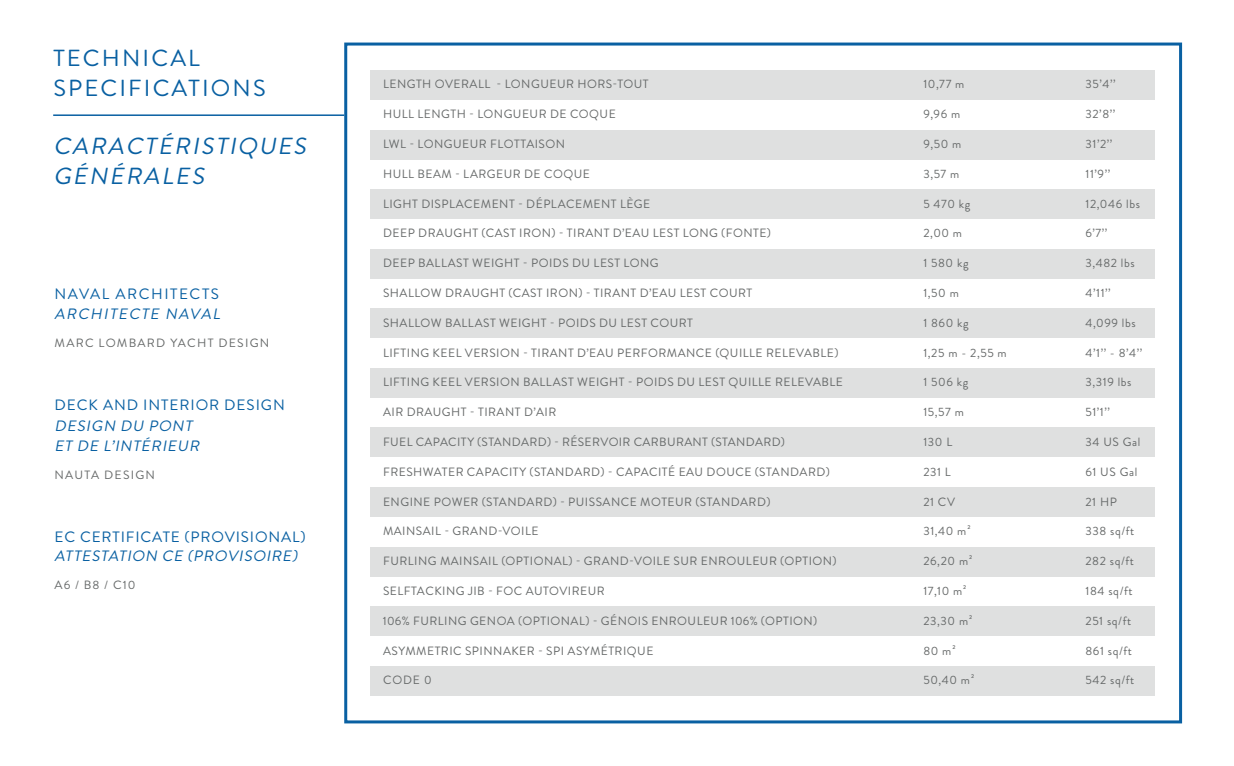
<style>
.page{position:relative;width:1234px;height:766px;background:#fff}
.page>*{position:absolute;margin:0;border:0;box-sizing:border-box;transform-origin:0 0}
.t1{font:italic 23.25px/30px "Brandon Grotesque";color:#0960a2}
.t2{font:23.25px/30px "Brandon Grotesque";letter-spacing:.09em;color:#0960a2}
.t3{font:italic 15px/20.2px "Brandon Grotesque";color:#0960a2}
.t4{font:15px "Brandon Grotesque";letter-spacing:.06em;color:#0960a2}
.t5{font:15px "Brandon Grotesque";letter-spacing:.1em;color:#0960a2}
.t6{font:12px "Brandon Grotesque";letter-spacing:.04em;color:#666969}
.t7{font:12px "Brandon Grotesque";letter-spacing:.1em;color:#666969}
</style>
<div class="page">
<hr style="left:53px;top:114px;width:291px;height:2px;background:#0960a2">
<div style="left:370px;top:70px;width:783px;height:30px;background:#dfe0e0"></div>
<div style="left:370px;top:130px;width:783px;height:29px;background:#dfe0e0"></div>
<div style="left:370px;top:189px;width:783px;height:30px;background:#dfe0e0"></div>
<div style="left:370px;top:249px;width:783px;height:29px;background:#dfe0e0"></div>
<div style="left:370px;top:308px;width:783px;height:30px;background:#dfe0e0"></div>
<div style="left:370px;top:368px;width:783px;height:29px;background:#dfe0e0"></div>
<div style="left:370px;top:427px;width:783px;height:30px;background:#dfe0e0"></div>
<div style="left:370px;top:487px;width:783px;height:29px;background:#dfe0e0"></div>
<div style="left:370px;top:546px;width:783px;height:30px;background:#dfe0e0"></div>
<div style="left:370px;top:606px;width:783px;height:29px;background:#dfe0e0"></div>
<div style="left:370px;top:665px;width:783px;height:30px;background:#dfe0e0"></div>
<div style="left:344px;top:43px;width:837px;height:680px;border:3px solid #0960a2"></div>
<h1 class="t2" style="left:53px;top:44px;width:214px">TECHNICAL<br>SPECIFICATIONS</h1>
<h1 class="t1" style="left:53px;top:131px;width:259px">CARACTÉRISTIQUES<br>GÉNÉRALES</h1>
<p class="t5" style="left:55px;top:284px;width:166px">NAVAL ARCHITECTS</p>
<p class="t3" style="left:55px;top:304px;width:170px">ARCHITECTE NAVAL</p>
<p class="t7" style="left:55px;top:334px;width:216px">MARC LOMBARD YACHT DESIGN</p>
<p class="t4" style="left:55px;top:395px;width:232px">DECK AND INTERIOR DESIGN</p>
<p class="t3" style="left:55px;top:415px;width:150px">DESIGN DU PONT<br>ET DE L’INTÉRIEUR</p>
<p class="t7" style="left:55px;top:466px;width:102px">NAUTA DESIGN</p>
<p class="t4" style="left:55px;top:526px;width:252px">EC CERTIFICATE (PROVISIONAL)</p>
<p class="t3" style="left:55px;top:546px;width:248px">ATTESTATION CE (PROVISOIRE)</p>
<p class="t6" style="left:55px;top:577px;width:82px">A6 / B8 / C10</p>
<p class="t6" style="left:383px;top:76px;width:267px">LENGTH OVERALL - LONGUEUR HORS-TOUT</p>
<p class="t6" style="left:923px;top:76px;width:42px">10,77 m</p>
<p class="t6" style="left:1085px;top:76px;width:32px">35’4’’</p>
<p class="t6" style="left:383px;top:106px;width:234px">HULL LENGTH - LONGUEUR DE COQUE</p>
<p class="t6" style="left:923px;top:106px;width:38px">9,96 m</p>
<p class="t6" style="left:1085px;top:106px;width:31px">32’8’’</p>
<p class="t6" style="left:383px;top:135px;width:183px">LWL - LONGUEUR FLOTTAISON</p>
<p class="t6" style="left:923px;top:135px;width:40px">9,50 m</p>
<p class="t6" style="left:1085px;top:135px;width:28px">31’2’’</p>
<p class="t6" style="left:383px;top:165px;width:208px">HULL BEAM - LARGEUR DE COQUE</p>
<p class="t6" style="left:923px;top:165px;width:37px">3,57 m</p>
<p class="t6" style="left:1085px;top:165px;width:26px">11’9’’</p>
<p class="t6" style="left:383px;top:195px;width:269px">LIGHT DISPLACEMENT - DÉPLACEMENT LÈGE</p>
<p class="t6" style="left:923px;top:195px;width:49px">5 470 kg</p>
<p class="t6" style="left:1085px;top:195px;width:56px">12,046 lbs</p>
<p class="t6" style="left:383px;top:225px;width:389px">DEEP DRAUGHT (CAST IRON) - TIRANT D’EAU LEST LONG (FONTE)</p>
<p class="t6" style="left:923px;top:225px;width:40px">2,00 m</p>
<p class="t6" style="left:1085px;top:225px;width:23px">6’7’’</p>
<p class="t6" style="left:383px;top:255px;width:277px">DEEP BALLAST WEIGHT - POIDS DU LEST LONG</p>
<p class="t6" style="left:923px;top:255px;width:47px">1 580 kg</p>
<p class="t6" style="left:1085px;top:255px;width:51px">3,482 lbs</p>
<p class="t6" style="left:383px;top:284px;width:370px">SHALLOW DRAUGHT (CAST IRON) - TIRANT D’EAU LEST COURT</p>
<p class="t6" style="left:923px;top:284px;width:37px">1,50 m</p>
<p class="t6" style="left:1085px;top:284px;width:27px">4’11’’</p>
<p class="t6" style="left:383px;top:314px;width:311px">SHALLOW BALLAST WEIGHT - POIDS DU LEST COURT</p>
<p class="t6" style="left:923px;top:314px;width:47px">1 860 kg</p>
<p class="t6" style="left:1085px;top:314px;width:52px">4,099 lbs</p>
<p class="t6" style="left:383px;top:344px;width:457px">LIFTING KEEL VERSION - TIRANT D’EAU PERFORMANCE (QUILLE RELEVABLE)</p>
<p class="t6" style="left:923px;top:344px;width:85px">1,25 m - 2,55 m</p>
<p class="t6" style="left:1085px;top:344px;width:58px">4’1’’ - 8’4’’</p>
<p class="t6" style="left:383px;top:374px;width:461px">LIFTING KEEL VERSION BALLAST WEIGHT - POIDS DU LEST QUILLE RELEVABLE</p>
<p class="t6" style="left:923px;top:374px;width:46px">1 506 kg</p>
<p class="t6" style="left:1085px;top:374px;width:48px">3,319 lbs</p>
<p class="t6" style="left:383px;top:403px;width:175px">AIR DRAUGHT - TIRANT D’AIR</p>
<p class="t6" style="left:923px;top:403px;width:42px">15,57 m</p>
<p class="t6" style="left:1085px;top:403px;width:26px">51’1’’</p>
<p class="t6" style="left:383px;top:433px;width:403px">FUEL CAPACITY (STANDARD) - RÉSERVOIR CARBURANT (STANDARD)</p>
<p class="t6" style="left:923px;top:433px;width:30px">130 L</p>
<p class="t6" style="left:1085px;top:433px;width:56px">34 US Gal</p>
<p class="t6" style="left:383px;top:463px;width:448px">FRESHWATER CAPACITY (STANDARD) - CAPACITÉ EAU DOUCE (STANDARD)</p>
<p class="t6" style="left:923px;top:463px;width:29px">231 L</p>
<p class="t6" style="left:1085px;top:463px;width:53px">61 US Gal</p>
<p class="t6" style="left:383px;top:493px;width:389px">ENGINE POWER (STANDARD) - PUISSANCE MOTEUR (STANDARD)</p>
<p class="t6" style="left:923px;top:493px;width:33px">21 CV</p>
<p class="t6" style="left:1085px;top:493px;width:33px">21 HP</p>
<p class="t6" style="left:383px;top:523px;width:157px">MAINSAIL - GRAND-VOILE</p>
<p class="t6" style="left:923px;top:523px;width:49px">31,40 m²</p>
<p class="t6" style="left:1085px;top:523px;width:50px">338 sq/ft</p>
<p class="t6" style="left:383px;top:552px;width:455px">FURLING MAINSAIL (OPTIONAL) - GRAND-VOILE SUR ENROULEUR (OPTION)</p>
<p class="t6" style="left:923px;top:552px;width:51px">26,20 m²</p>
<p class="t6" style="left:1085px;top:552px;width:50px">282 sq/ft</p>
<p class="t6" style="left:383px;top:582px;width:223px">SELFTACKING JIB - FOC AUTOVIREUR</p>
<p class="t6" style="left:923px;top:582px;width:45px">17,10 m²</p>
<p class="t6" style="left:1085px;top:582px;width:49px">184 sq/ft</p>
<p class="t6" style="left:383px;top:612px;width:436px">106% FURLING GENOA (OPTIONAL) - GÉNOIS ENROULEUR 106% (OPTION)</p>
<p class="t6" style="left:923px;top:612px;width:51px">23,30 m²</p>
<p class="t6" style="left:1085px;top:612px;width:47px">251 sq/ft</p>
<p class="t6" style="left:383px;top:642px;width:272px">ASYMMETRIC SPINNAKER - SPI ASYMÉTRIQUE</p>
<p class="t6" style="left:923px;top:642px;width:34px">80 m²</p>
<p class="t6" style="left:1085px;top:642px;width:48px">861 sq/ft</p>
<p class="t6" style="left:383px;top:671px;width:50px">CODE 0</p>
<p class="t6" style="left:923px;top:671px;width:52px">50,40 m²</p>
<p class="t6" style="left:1085px;top:671px;width:50px">542 sq/ft</p>
</div>
